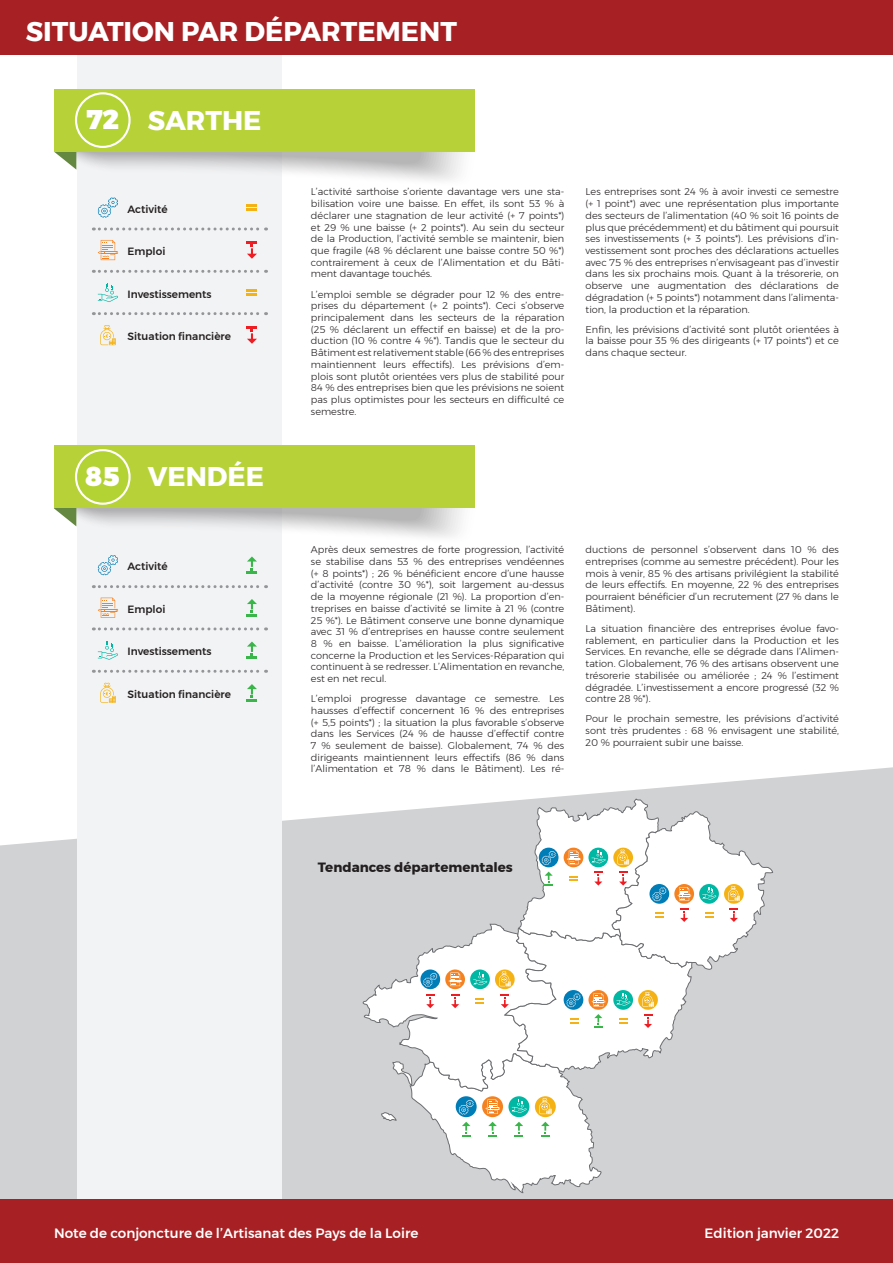
<style>
.page{position:relative;width:893px;height:1263px;background:#fff}
.page>*{position:absolute;margin:0;border:0;box-sizing:border-box;transform-origin:0 0}
.t1{font:700 27px "Montserrat";color:#fff}
.t2{font:900 27px "Montserrat";color:#fff}
.t3{font:500 13.5px "Montserrat";color:#fff}
.t4{font:700 13.5px "Montserrat";color:#231f20}
.t5{font:500 10.5px "Montserrat";color:#231f20}
.t6{font:300 9.75px/11.7px "Montserrat";color:#231f20;text-align:justify}
</style>
<div class="page">
<svg style="left:0;top:767px;width:893px;height:432px;fill:#d1d2d4"></svg>
<div style="left:77px;top:0;width:204px;height:1252px;background:#f2f3f4"></div>
<div style="left:0;top:1199px;width:893px;height:64px;background:#a72023"></div>
<div style="left:0;top:0;width:893px;height:54px;background:#a72023"></div>
<svg style="left:54px;top:102px;width:421px;height:84px"></svg>
<div style="left:54px;top:89px;width:420px;height:63px;background:#b7d239"></div>
<div style="left:76px;top:93px;width:54px;height:54px;background:#b3d234;border-radius:50%"></div>
<div style="left:75px;top:92px;width:56px;height:56px;border:2px solid #fff;border-radius:50%"></div>
<svg style="left:54px;top:459px;width:421px;height:84px"></svg>
<div style="left:54px;top:445px;width:420px;height:63px;background:#b7d239"></div>
<div style="left:76px;top:450px;width:54px;height:54px;background:#b3d234;border-radius:50%"></div>
<div style="left:75px;top:449px;width:56px;height:56px;border:2px solid #fff;border-radius:50%"></div>
<svg style="left:98px;top:197px;width:20px;height:21px"></svg>
<svg style="left:247px;top:204px;width:10px;height:7px"></svg>
<svg style="left:98px;top:240px;width:20px;height:20px"></svg>
<svg style="left:247px;top:241px;width:10px;height:18px"></svg>
<svg style="left:98px;top:283px;width:20px;height:19px"></svg>
<svg style="left:247px;top:289px;width:10px;height:7px"></svg>
<svg style="left:100px;top:325px;width:16px;height:20px"></svg>
<svg style="left:247px;top:326px;width:10px;height:18px"></svg>
<svg style="left:93px;top:227px;width:174px;height:3px"></svg>
<svg style="left:93px;top:270px;width:174px;height:3px"></svg>
<svg style="left:93px;top:312px;width:174px;height:3px"></svg>
<svg style="left:98px;top:555px;width:20px;height:20px"></svg>
<svg style="left:247px;top:556px;width:10px;height:18px"></svg>
<svg style="left:98px;top:598px;width:20px;height:20px"></svg>
<svg style="left:247px;top:599px;width:10px;height:17px"></svg>
<svg style="left:98px;top:641px;width:20px;height:19px"></svg>
<svg style="left:247px;top:641px;width:10px;height:18px"></svg>
<svg style="left:100px;top:683px;width:16px;height:20px"></svg>
<svg style="left:247px;top:684px;width:10px;height:17px"></svg>
<svg style="left:93px;top:585px;width:174px;height:3px"></svg>
<svg style="left:93px;top:627px;width:174px;height:3px"></svg>
<svg style="left:93px;top:670px;width:174px;height:3px"></svg>
<svg style="left:361px;top:794px;width:412px;height:399px"></svg>
<p class="t1" style="left:26px;top:9px;width:433px">SITUATION PAR DÉPARTEMENT</p>
<p class="t2" style="left:86px;top:98px;width:34px">72</p>
<p class="t1" style="left:148px;top:99px;width:115px">SARTHE</p>
<p class="t5" style="left:128px;top:201px;width:42px">Activité</p>
<p class="t5" style="left:128px;top:243px;width:39px">Emploi</p>
<p class="t5" style="left:128px;top:286px;width:86px">Investissements</p>
<p class="t5" style="left:128px;top:328px;width:105px">Situation financière</p>
<p class="t2" style="left:86px;top:454px;width:36px">85</p>
<p class="t1" style="left:148px;top:455px;width:118px">VENDÉE</p>
<p class="t5" style="left:128px;top:558px;width:42px">Activité</p>
<p class="t5" style="left:128px;top:601px;width:39px">Emploi</p>
<p class="t5" style="left:128px;top:643px;width:86px">Investissements</p>
<p class="t5" style="left:128px;top:686px;width:105px">Situation financière</p>
<p class="t6" style="left:311px;top:186px;width:255px">L’activité sarthoise s’oriente davantage vers une sta&shy;bilisation voire une baisse. En effet, ils sont 53 % à déclarer une stagnation de leur activité (+ 7 points*) et 29 % une baisse (+ 2 points*). Au sein du secteur de la Production, l’activité semble se maintenir, bien que fragile (48 % déclarent une baisse contre 50 %*) contrairement à ceux de l’Alimentation et du Bâti&shy;ment davantage touchés.</p>
<p class="t6" style="left:311px;top:288px;width:255px">L’emploi semble se dégrader pour 12 % des entre&shy;prises du département (+ 2 points*). Ceci s’observe principalement dans les secteurs de la réparation (25 % déclarent un effectif en baisse) et de la pro&shy;duction (10 % contre 4 %*). Tandis que le secteur du Bâtiment est relativement stable (66 % des entreprises maintiennent leurs effectifs). Les prévisions d’em&shy;plois sont plutôt orientées vers plus de stabilité pour 84 % des entreprises bien que les prévisions ne soient pas plus optimistes pour les secteurs en difficulté ce semestre.</p>
<p class="t6" style="left:586px;top:186px;width:255px">Les entreprises sont 24 % à avoir investi ce semestre (+ 1 point*) avec une représentation plus importante des secteurs de l’alimentation (40 % soit 16 points de plus que précédemment) et du bâtiment qui poursuit ses investissements (+ 3 points*). Les prévisions d’in&shy;vestissement sont proches des déclarations actuelles avec 75 % des entreprises n’envisageant pas d’investir dans les six prochains mois. Quant à la trésorerie, on observe une augmentation des déclarations de dégradation (+ 5 points*) notamment dans l’alimenta&shy;tion, la production et la réparation.</p>
<p class="t6" style="left:586px;top:323px;width:255px">Enfin, les prévisions d’activité sont plutôt orientées à la baisse pour 35 % des dirigeants (+ 17 points*) et ce dans chaque secteur.</p>
<p class="t6" style="left:311px;top:544px;width:255px">Après deux semestres de forte progression, l’activité se stabilise dans 53 % des entreprises vendéennes (+ 8 points*) ; 26 % bénéficient encore d’une hausse d’activité (contre 30 %*), soit largement au-dessus de la moyenne régionale (21 %). La proportion d’en&shy;treprises en baisse d’activité se limite à 21 % (contre 25 %*). Le Bâtiment conserve une bonne dynamique avec 31 % d’entreprises en hausse contre seulement 8 % en baisse. L’amélioration la plus significative concerne la Production et les Services-Réparation qui continuent à se redresser. L’Alimentation en revanche, est en net recul.</p>
<p class="t6" style="left:311px;top:693px;width:255px">L’emploi progresse davantage ce semestre. Les hausses d’effectif concernent 16 % des entreprises (+ 5,5 points*) ; la situation la plus favorable s’observe dans les Services (24 % de hausse d’effectif contre 7 % seulement de baisse). Globalement, 74 % des dirigeants maintiennent leurs effectifs (86 % dans l’Alimentation et 78 % dans le Bâtiment). Les ré-</p>
<p class="t6" style="left:586px;top:544px;width:255px">ductions de personnel s’observent dans 10 % des entreprises (comme au semestre précédent). Pour les mois à venir, 85 % des artisans privilégient la stabilité de leurs effectifs. En moyenne, 22 % des entreprises pourraient bénéficier d’un recrutement (27 % dans le Bâtiment).</p>
<p class="t6" style="left:586px;top:623px;width:255px">La situation financière des entreprises évolue favo&shy;rablement, en particulier dans la Production et les Services. En revanche, elle se dégrade dans l’Alimen&shy;tation. Globalement, 76 % des artisans observent une trésorerie stabilisée ou améliorée ; 24 % l’estiment dégradée. L’investissement a encore progressé (32 % contre 28 %*).</p>
<p class="t6" style="left:586px;top:713px;width:255px">Pour le prochain semestre, les prévisions d’activité sont très prudentes : 68 % envisagent une stabilité, 20 % pourraient subir une baisse.</p>
<p class="t4" style="left:318px;top:856px;width:196px">Tendances départementales</p>
<p class="t3" style="left:54px;top:1222px;width:366px">Note de conjoncture de l’Artisanat des Pays de la Loire</p>
<p class="t3" style="left:705px;top:1222px;width:136px">Edition janvier 2022</p>
</div>
